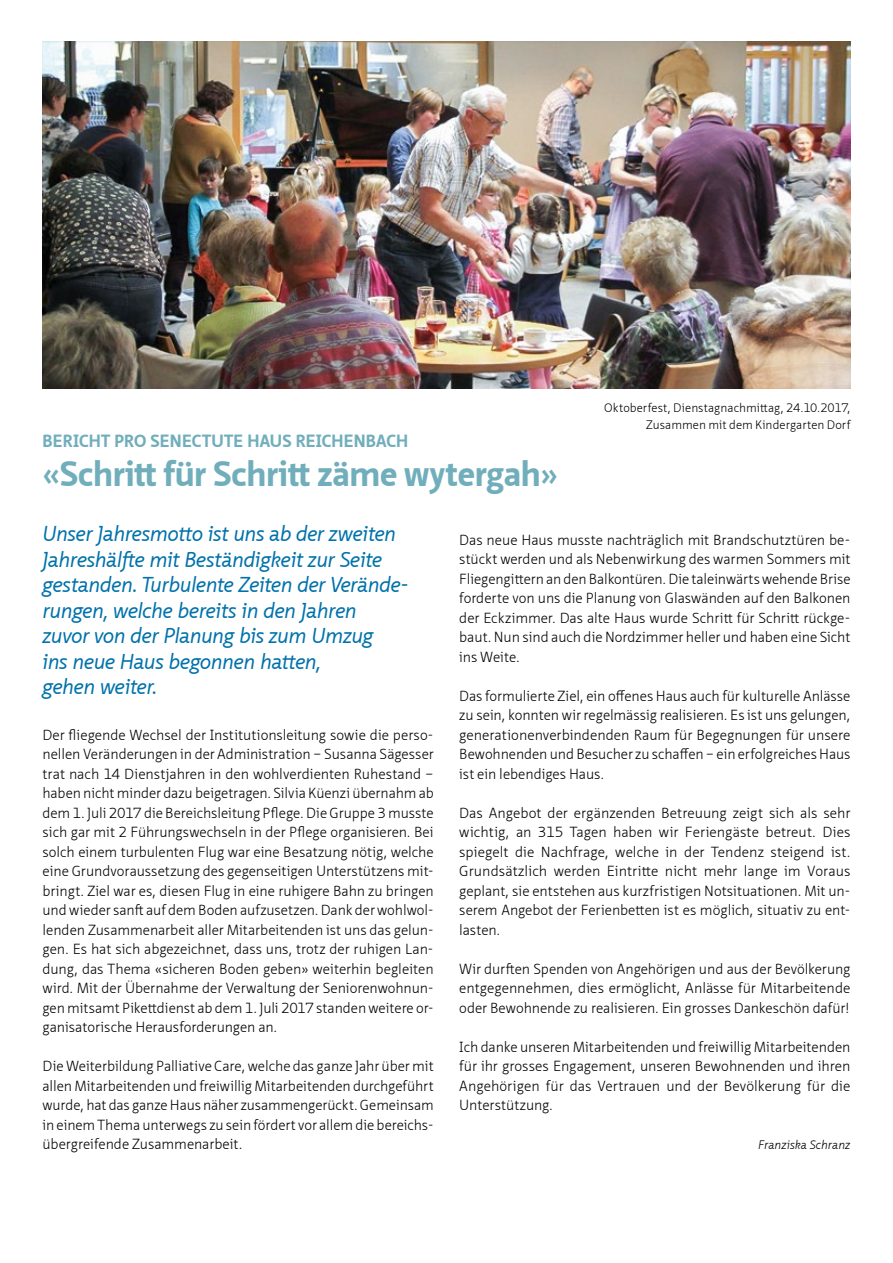
<style>
.page{position:relative;width:893px;height:1263px;background:#fff}
.page>*{position:absolute;margin:0;border:0;box-sizing:border-box;transform-origin:0 0}
.t1{font:700 34.5px "Neue Sans Pro";letter-spacing:-.005em;color:#70aebb}
.t2{font:italic 21px/25.5px "Neue Sans Pro";letter-spacing:-.02em;color:#0072ab}
.t3{font:700 17.25px "Neue Sans Pro";letter-spacing:.01em;color:#70aebb}
.t4{font:300 14.25px/19.5px "Neue Sans Pro";letter-spacing:-.005em;color:#000;text-align:justify}
.t5{font:300 12px/16.5px "Neue Sans Pro";letter-spacing:.005em;color:#000;text-align:right}
.t6{font:italic 300 12px "Neue Sans Pro";letter-spacing:-.005em;color:#000}
</style>
<div class="page">
<img style="left:43px;top:42px;width:807px;height:347px">
<p class="t3" style="left:43px;top:430px;width:367px">BERICHT PRO SENECTUTE HAUS REICHENBACH</p>
<h1 class="t1" style="left:43px;top:451px;width:517px">«Schritt für Schritt zäme wytergah»</h1>
<p class="t5" style="left:604px;top:399px;width:248px">Oktoberfest, Dienstagnachmittag, 24.10.2017,<br>Zusammen mit dem Kindergarten Dorf</p>
<p class="t2" style="left:43px;top:520px;width:367px">Unser Jahresmotto ist uns ab der zweiten Jahreshälfte mit Beständigkeit zur Seite gestanden. Turbulente Zeiten der Verände&shy;rungen, welche bereits in den Jahren zuvor von der Planung bis zum Umzug<br>ins neue Haus begonnen hatten,<br>gehen weiter.</p>
<p class="t4" style="left:43px;top:725px;width:393px">Der fliegende Wechsel der Institutionsleitung sowie die perso&shy;nellen Veränderungen in der Administration – Susanna Sägesser trat nach 14 Dienstjahren in den wohlverdienten Ruhestand – haben nicht minder dazu beigetragen. Silvia Küenzi übernahm ab dem 1. Juli 2017 die Bereichsleitung Pflege. Die Gruppe 3 musste sich gar mit 2 Führungswechseln in der Pflege organisieren. Bei solch einem turbulenten Flug war eine Besatzung nötig, welche eine Grundvoraussetzung des gegenseitigen Unterstützens mit&shy;bringt. Ziel war es, diesen Flug in eine ruhigere Bahn zu bringen und wieder sanft auf dem Boden aufzusetzen. Dank der wohlwol&shy;lenden Zusammenarbeit aller Mitarbeitenden ist uns das gelun&shy;gen. Es hat sich abgezeichnet, dass uns, trotz der ruhigen Lan&shy;dung, das Thema «sicheren Boden geben» weiterhin begleiten wird. Mit der Übernahme der Verwaltung der Seniorenwohnun&shy;gen mitsamt Pikettdienst ab dem 1. Juli 2017 standen weitere or&shy;ganisatorische Herausforderungen an.</p>
<p class="t4" style="left:43px;top:1056px;width:393px">Die Weiterbildung Palliative Care, welche das ganze Jahr über mit allen Mitarbeitenden und freiwillig Mitarbeitenden durchgeführt wurde, hat das ganze Haus näher zusammengerückt. Gemeinsam in einem Thema unterwegs zu sein fördert vor allem die bereichs&shy;übergreifende Zusammenarbeit.</p>
<p class="t4" style="left:459px;top:530px;width:393px">Das neue Haus musste nachträglich mit Brandschutztüren be&shy;stückt werden und als Nebenwirkung des warmen Sommers mit Fliegengittern an den Balkontüren. Die taleinwärts wehende Brise forderte von uns die Planung von Glaswänden auf den Balkonen der Eckzimmer. Das alte Haus wurde Schritt für Schritt rückge&shy;baut. Nun sind auch die Nordzimmer heller und haben eine Sicht ins Weite.</p>
<p class="t4" style="left:459px;top:686px;width:393px">Das formulierte Ziel, ein offenes Haus auch für kulturelle Anlässe zu sein, konnten wir regelmässig realisieren. Es ist uns gelungen, generationenverbindenden Raum für Begegnungen für unsere Bewohnenden und Besucher zu schaffen – ein erfolgreiches Haus ist ein lebendiges Haus.</p>
<p class="t4" style="left:459px;top:803px;width:393px">Das Angebot der ergänzenden Betreuung zeigt sich als sehr wichtig, an 315 Tagen haben wir Feriengäste betreut. Dies spiegelt die Nachfrage, welche in der Tendenz steigend ist.<br>Grundsätzlich werden Eintritte nicht mehr lange im Voraus geplant, sie entstehen aus kurzfristigen Notsituationen. Mit un&shy;serem Angebot der Ferienbetten ist es möglich, situativ zu ent&shy;lasten.</p>
<p class="t4" style="left:459px;top:959px;width:393px">Wir durften Spenden von Angehörigen und aus der Bevölkerung entgegennehmen, dies ermöglicht, Anlässe für Mitarbeitende oder Bewohnende zu realisieren. Ein grosses Dankeschön dafür!</p>
<p class="t4" style="left:459px;top:1037px;width:393px">Ich danke unseren Mitarbeitenden und freiwillig Mitarbeitenden für ihr grosses Engagement, unseren Bewohnenden und ihren Angehörigen für das Vertrauen und der Bevölkerung für die Unterstützung.</p>
<p class="t6" style="left:758px;top:1137px;width:94px">Franziska Schranz</p>
</div>
